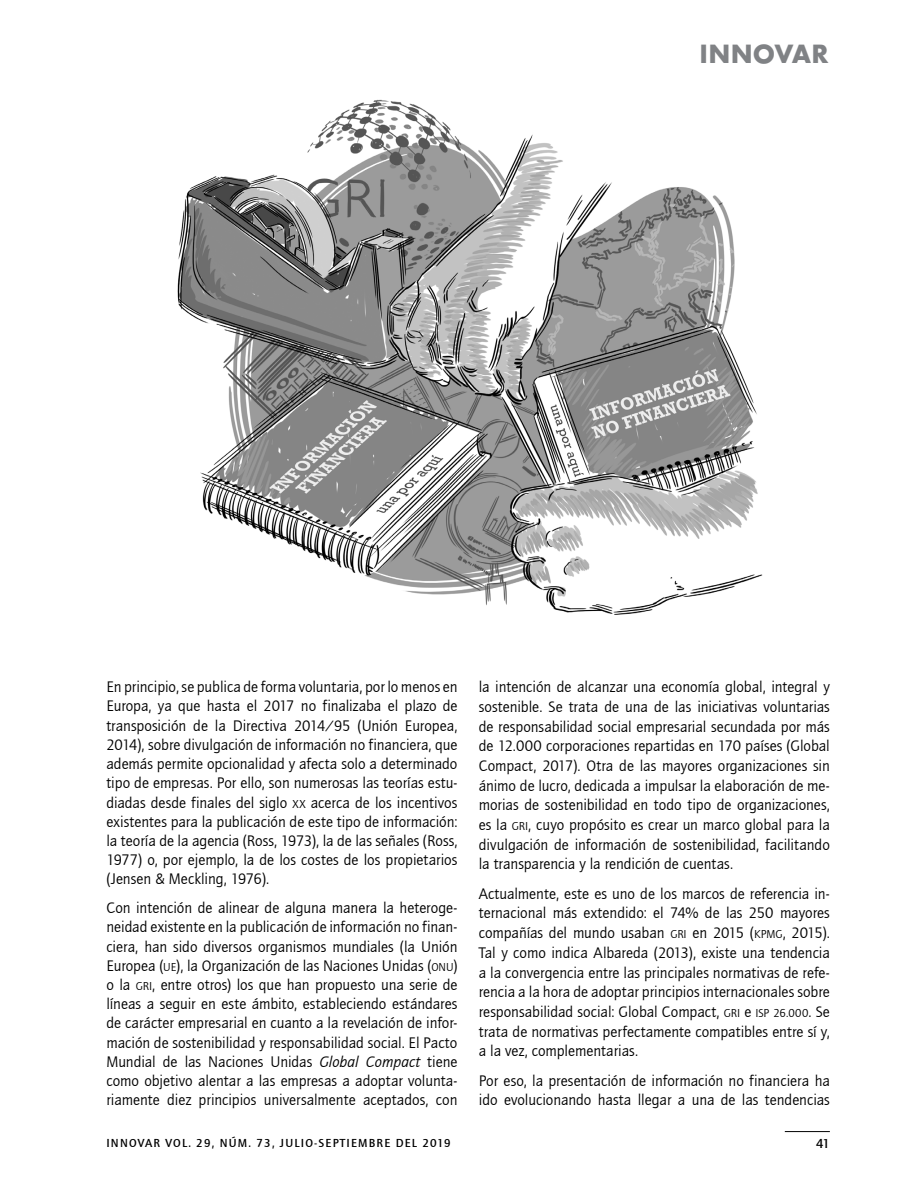
<style>
.page{position:relative;width:915px;height:1191px;background:#fff}
.page>*{position:absolute;margin:0;border:0;box-sizing:border-box;transform-origin:0 0}
.t1{font:700 27.3px "Futura TEE";letter-spacing:.005em;color:#808285}
.t2{font:15.75px/19.2px "Quay Sans ITCTT Book";color:#000;text-align:justify}
.t3{font:13.5px "Quay Sans Md ITCTT";color:#000}
.t4{font:12px "Quay Sans Md ITCTT";letter-spacing:.1em;color:#000}
.s1{font-size:11.85px}
.s2{font-style:italic}
.s3{font-size:12px}
</style>
<div class="page">
<hr style="left:784px;top:1131px;width:45px;height:1px;background:#000">
<img style="left:177px;top:99px;width:586px;height:516px">
<h1 class="t1" style="left:699px;top:37px;width:130px">INNOVAR</h1>
<p class="t2" style="left:106px;top:677px;width:352px">En principio, se publica de forma voluntaria, por lo menos en Europa, ya que hasta el 2017 no finalizaba el plazo de transposición de la Directiva 2014/95 (Unión Europea, 2014), sobre divulgación de información no financiera, que además permite opcionalidad y afecta solo a determinado tipo de empresas. Por ello, son numerosas las teorías estu&shy;diadas desde finales del siglo <span class="s1">XX</span> acerca de los incentivos existentes para la publicación de este tipo de información: la teoría de la agencia (Ross, 1973), la de las señales (Ross, 1977) o, por ejemplo, la de los costes de los propietarios (Jensen &amp; Meckling, 1976).</p>
<p class="t2" style="left:106px;top:898px;width:352px">Con intención de alinear de alguna manera la heteroge&shy;neidad existente en la publicación de información no finan&shy;ciera, han sido diversos organismos mundiales (la Unión Europea (<span class="s1">UE</span>), la Organización de las Naciones Unidas (<span class="s1">ONU</span>) o la <span class="s1">GRI</span>, entre otros) los que han propuesto una serie de líneas a seguir en este ámbito, estableciendo estándares de carácter empresarial en cuanto a la revelación de infor&shy;mación de sostenibilidad y responsabilidad social. El Pacto Mundial de las Naciones Unidas <span class="s2">Global Compact</span> tiene como objetivo alentar a las empresas a adoptar volunta&shy;riamente diez principios universalmente aceptados, con</p>
<p class="t2" style="left:478px;top:677px;width:352px;line-height:19.6px">la intención de alcanzar una economía global, integral y sostenible. Se trata de una de las iniciativas voluntarias de responsabilidad social empresarial secundada por más de 12.000 corporaciones repartidas en 170 países (Global Compact, 2017). Otra de las mayores organizaciones sin ánimo de lucro, dedicada a impulsar la elaboración de me&shy;morias de sostenibilidad en todo tipo de organizaciones, es la <span class="s1">GRI</span>, cuyo propósito es crear un marco global para la divulgación de información de sostenibilidad, facilitando la transparencia y la rendición de cuentas.</p>
<p class="t2" style="left:478px;top:884px;width:352px;line-height:19.6px">Actualmente, este es uno de los marcos de referencia in&shy;ternacional más extendido: el 74% de las 250 mayores compañías del mundo usaban <span class="s1">GRI</span> en 2015 (<span class="s1">KPMG</span>, 2015).<br>Tal y como indica Albareda (2013), existe una tendencia a la convergencia entre las principales normativas de refe&shy;rencia a la hora de adoptar principios internacionales sobre responsabilidad social: Global Compact, <span class="s1">GRI</span> e <span class="s1">ISP</span> <span class="s3">26.000</span>. Se trata de normativas perfectamente compatibles entre sí y, a la vez, complementarias.</p>
<p class="t2" style="left:478px;top:1070px;width:352px;line-height:19.6px">Por eso, la presentación de información no financiera ha ido evolucionando hasta llegar a una de las tendencias</p>
<p class="t4" style="left:106px;top:1136px;width:346px">INNOVAR VOL. 29, NÚM. 73, JULIO-SEPTI EMBRE DEL 2019</p>
<p class="t3" style="left:815px;top:1136px;width:15px">41</p>
</div>
